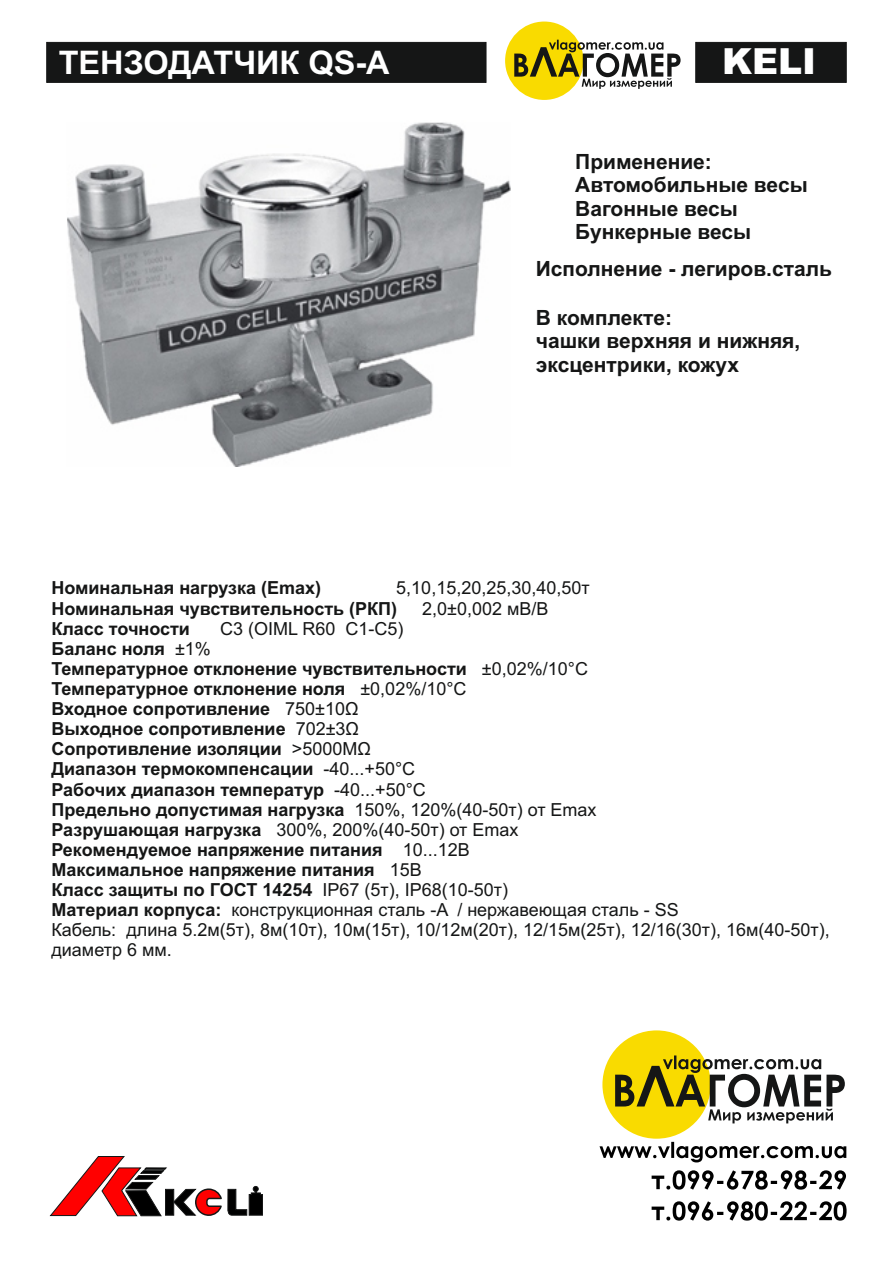
<style>
.page{position:relative;width:893px;height:1263px;background:#fff}
.page>*{position:absolute;margin:0;border:0;box-sizing:border-box;transform-origin:0 0}
.t1{font:900 36px "Arial";color:#fff}
.t2{font:700 32.55px "Arial";color:#fff}
.t3{font:700 21px/23.4px "Arial";color:#151616}
.t4{font:700 18px/20.1px "Arial";color:#151616}
.t5{font:18px "Arial";color:#151616}
.s1{font-weight:400}
</style>
<div class="page">
<div style="left:695px;top:42px;width:152px;height:41px;background:#151616"></div>
<div style="left:46px;top:42px;width:440px;height:41px;background:#151616"></div>
<svg style="left:50px;top:1156px;width:213px;height:61px"></svg>
<img style="left:67px;top:122px;width:444px;height:345px">
<div style="left:505px;top:22px;width:78px;height:78px;background:#f9db00;border-radius:50%"></div>
<svg style="left:514px;top:40px;width:167px;height:49px"></svg>
<svg style="left:652px;top:1170px;width:195px;height:50px"></svg>
<div style="left:602px;top:1030px;width:109px;height:109px;background:#f9db00;border-radius:50%"></div>
<svg style="left:615px;top:1055px;width:230px;height:68px"></svg>
<svg style="left:599px;top:1142px;width:247px;height:20px"></svg>
<h2 class="t2" style="left:59px;top:50px;width:332px">ТЕНЗОДАТЧИК QS-A</h2>
<h1 class="t1" style="left:722px;top:48px;width:95px">KELI</h1>
<p class="t3" style="left:575px;top:152px;width:234px">Применение:<br>Автомобильные весы<br>Вагонные весы<br>Бункерные весы</p>
<p class="t3" style="left:536px;top:259px;width:298px">Исполнение - легиров.сталь</p>
<p class="t3" style="left:536px;top:308px;width:266px">В комплекте:<br>чашки верхняя и нижняя, эксцентрики, кожух</p>
<p class="t4" style="left:51px;top:580px;width:271px">Номинальная нагрузка (Еmax)</p>
<p class="t5" style="left:396px;top:581px;width:195px">5,10,15,20,25,30,40,50т</p>
<p class="t4" style="left:51px;top:600px;width:347px">Номинальная чувствительность (РКП)</p>
<p class="t5" style="left:422px;top:601px;width:128px">2,0±0,002 мВ/В</p>
<p class="t4" style="left:51px;top:620px;width:140px">Класс точности</p>
<p class="t5" style="left:220px;top:622px;width:185px">С3 (OIML R60 C1-C5)</p>
<p class="t4" style="left:51px;top:640px;width:780px">Баланс ноля <span class="s1">±1%<br></span>Температурное отклонение чувствительности <span class="s1">±0,02%/10°С<br></span>Температурное отклонение ноля <span class="s1">±0,02%/10°С<br></span>Входное сопротивление <span class="s1">750±10Ω<br></span>Выходное сопротивление <span class="s1">702±3Ω<br></span>Сопротивление изоляции <span class="s1">&gt;5000МΩ<br></span>Диапазон термокомпенсации <span class="s1">-40...+50°С<br></span>Рабочих диапазон температур <span class="s1">-40...+50°С<br></span>Предельно допустимая нагрузка <span class="s1">150%, 120%(40-50т) от Еmax<br></span>Разрушающая нагрузка <span class="s1">300%, 200%(40-50т) от Еmax<br></span>Рекомендуемое напряжение питания <span class="s1">10...12В<br></span>Максимальное напряжение питания <span class="s1">15В<br></span>Класс защиты по ГОСТ 14254 <span class="s1">IP67 (5т), IP68(10-50т)<br></span>Материал корпуса: <span class="s1">конструкционная сталь -A / нержавеющая сталь - SS<br>Кабель: длина 5.2м(5т), 8м(10т), 10м(15т), 10/12м(20т), 12/15м(25т), 12/16(30т), 16м(40-50т), диаметр 6 мм.</span></p>
</div>
